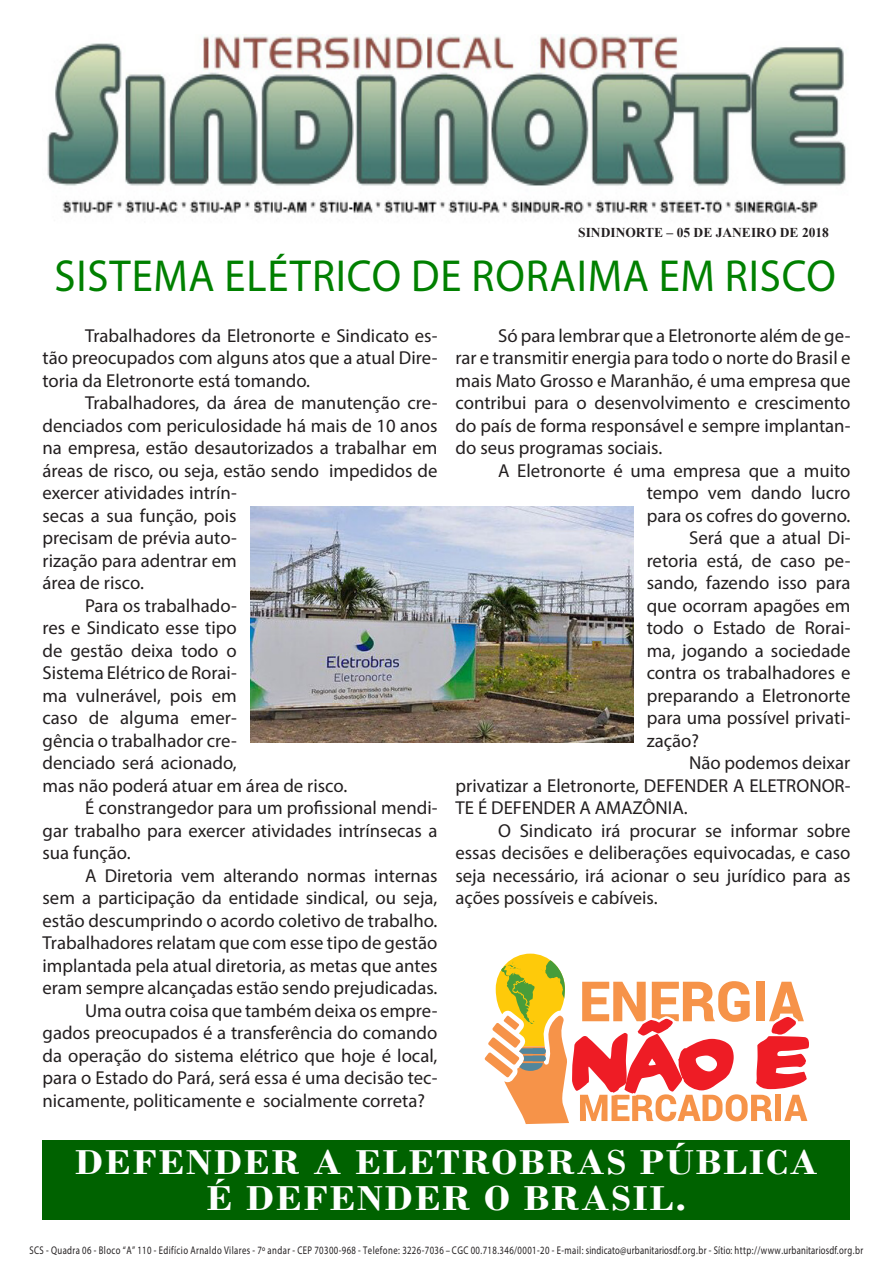
<style>
.page{position:relative;width:893px;height:1263px;background:#fff}
.page>*{position:absolute;margin:0;border:0;box-sizing:border-box;transform-origin:0 0}
.t1{font:45px "Myriad Pro";letter-spacing:.02em;color:#008000;scale:.95 1}
.t2{font:700 36.3px "Bodoni";letter-spacing:.05em;color:#fff;scale:1.1 1}
.t3{font:18.75px/22.5px "Myriad Pro";color:#231f20;text-align:justify}
.t4{font:700 13.5px "Times New Roman";color:#231f20}
.t5{font:11.25px "Myriad Pro";letter-spacing:.05em;color:#231f20;scale:.78 1}
</style>
<div class="page">
<img style="left:47px;top:34px;width:799px;height:179px">
<div style="left:43px;top:1140px;width:807px;height:79px;background:#006200"></div>
<svg style="left:485px;top:954px;width:324px;height:170px"></svg>
<img style="left:250px;top:506px;width:383px;height:236px">
<p class="t4" style="left:578px;top:223px;width:252px">SINDINORTE – 05 DE JANEIRO DE 2018</p>
<p class="t1" style="left:55px;top:248px;width:824px">SISTEMA ELÉTRICO DE RORAIMA EM RISCO</p>
<p class="t3" style="left:43px;top:324px;width:396px;text-indent:43px">Trabalhadores da Eletronorte e Sindicato es&shy;tão preocupados com alguns atos que a atual Dire&shy;toria da Eletronorte está tomando.</p>
<p class="t3" style="left:43px;top:391px;width:396px;text-align:left;text-indent:43px">Trabalhadores, da área de manutenção cre&shy;denciados com periculosidade há mais de 10 anos na empresa, estão desautorizados a trabalhar em áreas de risco, ou seja, estão sendo impedidos de exercer atividades intrín-<br>secas a sua função, pois<br>precisam de prévia auto-<br>rização para adentrar em<br>área de risco.</p>
<p class="t3" style="left:43px;top:594px;width:306px;text-align:left;text-indent:43px">Para os trabalhado-<br>res e Sindicato esse tipo<br>de gestão deixa todo o<br>Sistema Elétrico de Rorai-<br>ma vulnerável, pois em<br>caso de alguma emer-<br>gência o trabalhador cre-<br>denciado será acionado,<br>mas não poderá atuar em área de risco.</p>
<p class="t3" style="left:43px;top:796px;width:396px;text-indent:43px">É constrangedor para um profissional mendi&shy;gar trabalho para exercer atividades intrínsecas a sua função.</p>
<p class="t3" style="left:43px;top:864px;width:396px;text-indent:43px">A Diretoria vem alterando normas internas sem a participação da entidade sindical, ou seja, estão descumprindo o acordo coletivo de trabalho.<br>Trabalhadores relatam que com esse tipo de gestão implantada pela atual diretoria, as metas que antes eram sempre alcançadas estão sendo prejudicadas.</p>
<p class="t3" style="left:43px;top:999px;width:396px;text-indent:43px">Uma outra coisa que também deixa os empre&shy;gados preocupados é a transferência do comando da operação do sistema elétrico que hoje é local, para o Estado do Pará, será essa é uma decisão tec&shy;nicamente, politicamente e socialmente correta?</p>
<p class="t3" style="left:455px;top:324px;width:396px;text-indent:43px">Só para lembrar que a Eletronorte além de ge&shy;rar e transmitir energia para todo o norte do Brasil e mais Mato Grosso e Maranhão, é uma empresa que contribui para o desenvolvimento e crescimento do país de forma responsável e sempre implantan&shy;do seus programas sociais.</p>
<p class="t3" style="left:647px;top:459px;width:205px;text-indent:-149px">A Eletronorte é uma empresa que a muito tempo vem dando lucro para os cofres do governo.</p>
<p class="t3" style="left:647px;top:526px;width:205px;text-indent:43px">Será que a atual Di&shy;retoria está, de caso pe&shy;sando, fazendo isso para que ocorram apagões em todo o Estado de Rorai&shy;ma, jogando a sociedade contra os trabalhadores e preparando a Eletronorte para uma possível privati&shy;zação?</p>
<p class="t3" style="left:455px;top:751px;width:396px;text-indent:234px">Não podemos deixar privatizar a Eletronorte, DEFENDER A ELETRONOR-TE É DEFENDER A AMAZÔNIA.</p>
<p class="t3" style="left:455px;top:819px;width:396px;text-indent:43px">O Sindicato irá procurar se informar sobre essas decisões e deliberações equivocadas, e caso seja necessário, irá acionar o seu jurídico para as ações possíveis e cabíveis.</p>
<p class="t2" style="left:75px;top:1140px;width:677px">DEFENDER A ELETROBRAS PÚBLICA</p>
<p class="t2" style="left:206px;top:1176px;width:438px">É DEFENDER O BRASIL.</p>
<p class="t5" style="left:29px;top:1243px;width:1070px">SCS - Quadra 06 - Bloco “A” 110 - Edifício Arnaldo Vilares - 7º andar - CEP 70300-968 - Telefone: 3226-7036 – CGC 00.718.346/0001-20 - E-mail: sindicato@urbanitariosdf.org.br - Sítio: http://www.urbanitariosdf.org.br</p>
</div>
